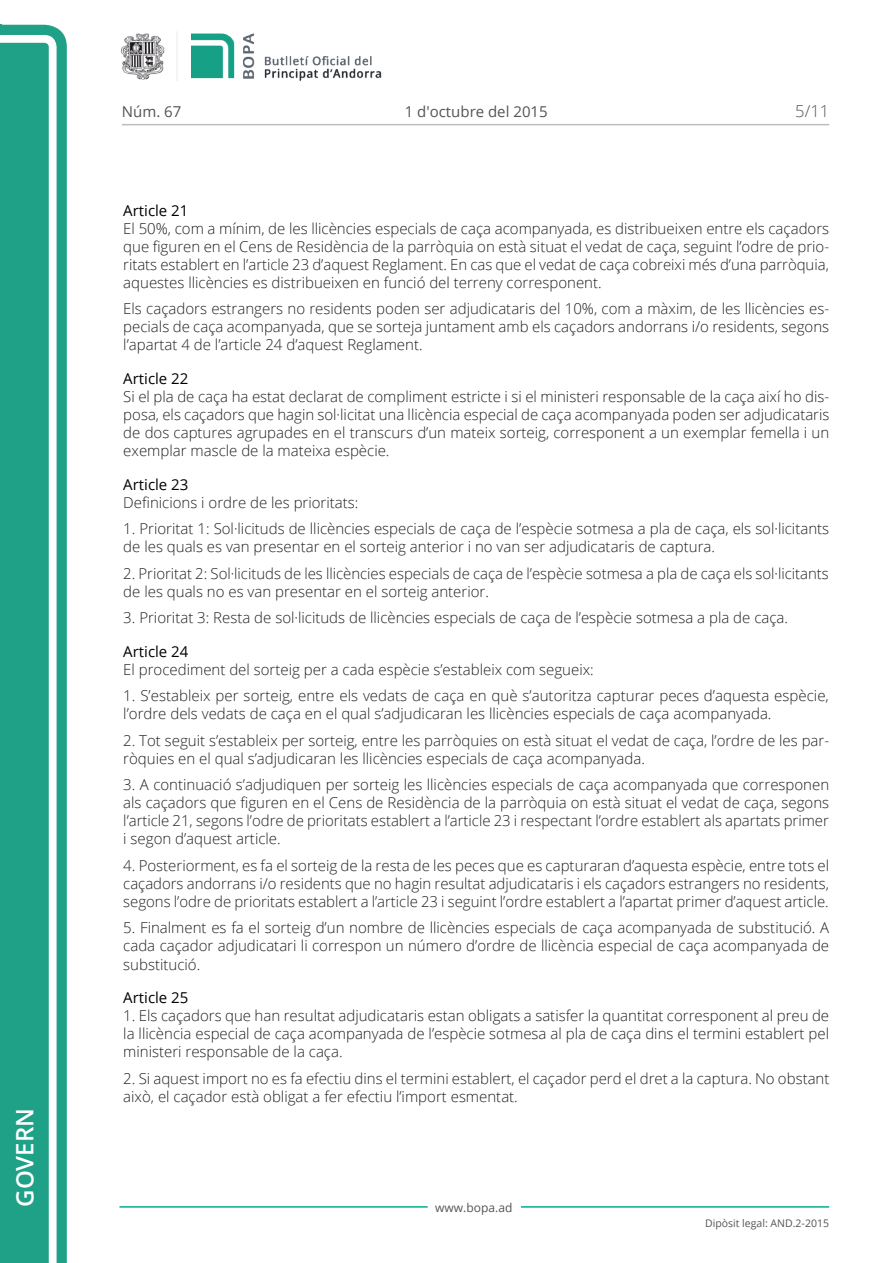
<style>
.page{position:relative;width:893px;height:1263px;background:#fff}
.page>*{position:absolute;margin:0;border:0;box-sizing:border-box;transform-origin:0 0}
.t1{font:600 24px "Open Sans";color:#fff}
.t2{font:300 16.5px "Open Sans";color:#545454}
.Body_text{font:300 15px/18px "Open Sans";color:#231f20;text-align:justify}
.Titol_7{font:15px "Open Sans";color:#000}
.t3{font:15px "Open Sans";color:#545454}
.t4{font:12px "Open Sans";color:#545454}
.t5{font:10.5px "Open Sans";color:#545454}
</style>
<div class="page">
<svg style="left:0;top:25px;width:67px;height:1238px;fill:#1ea187"></svg>
<div style="left:0;top:43px;width:49px;height:1220px;background:#1ea187"></div>
<img style="left:122px;top:32px;width:260px;height:49px">
<hr style="left:119px;top:1206px;width:309px;height:2px;background:#00ae91">
<hr style="left:521px;top:1206px;width:308px;height:2px;background:#00ae91">
<hr style="left:122px;top:124px;width:707px;height:1px;background:#bcbdc0">
<h1 class="t1" style="left:8px;top:1207px;width:100px;rotate:-90deg">Govern</h1>
<p class="t3" style="left:122px;top:102px;width:61px">Núm. 67</p>
<p class="t3" style="left:405px;top:102px;width:144px">1 d'octubre del 2015</p>
<p class="t2" style="left:795px;top:100px;width:35px">5/11</p>
<p class="Titol_7" style="left:123px;top:200px;width:67px">Article 21</p>
<p class="Body_text" style="left:123px;top:219px;width:707px">El 50%, com a mínim, de les llicències especials de caça acompanyada, es distribueixen entre els caçadors que figuren en el Cens de Residència de la parròquia on està situat el vedat de caça, seguint l’odre de prio&shy;ritats establert en l’article 23 d’aquest Reglament. En cas que el vedat de caça cobreixi més d’una parròquia, aquestes llicències es distribueixen en funció del terreny corresponent.</p>
<p class="Body_text" style="left:123px;top:299px;width:707px">Els caçadors estrangers no residents poden ser adjudicataris del 10%, com a màxim, de les llicències es&shy;pecials de caça acompanyada, que se sorteja juntament amb els caçadors andorrans i/o residents, segons l’apartat 4 de l’article 24 d’aquest Reglament.</p>
<p class="Titol_7" style="left:123px;top:368px;width:67px">Article 22</p>
<p class="Body_text" style="left:123px;top:387px;width:708px">Si el pla de caça ha estat declarat de compliment estricte i si el ministeri responsable de la caça així ho dis&shy;posa, els caçadors que hagin sol·licitat una llicència especial de caça acompanyada poden ser adjudicataris de dos captures agrupades en el transcurs d’un mateix sorteig, corresponent a un exemplar femella i un exemplar mascle de la mateixa espècie.</p>
<p class="Titol_7" style="left:123px;top:474px;width:67px">Article 23</p>
<p class="Body_text" style="left:123px;top:493px;width:237px">Definicions i ordre de les prioritats:</p>
<p class="Body_text" style="left:123px;top:519px;width:707px">1. Prioritat 1: Sol·licituds de llicències especials de caça de l’espècie sotmesa a pla de caça, els sol·licitants de les quals es van presentar en el sorteig anterior i no van ser adjudicataris de captura.</p>
<p class="Body_text" style="left:123px;top:564px;width:707px">2. Prioritat 2: Sol·licituds de les llicències especials de caça de l’espècie sotmesa a pla de caça els sol·licitants de les quals no es van presentar en el sorteig anterior.</p>
<p class="Body_text" style="left:123px;top:608px;width:666px">3. Prioritat 3: Resta de sol·licituds de llicències especials de caça de l’espècie sotmesa a pla de caça.</p>
<p class="Titol_7" style="left:123px;top:641px;width:67px">Article 24</p>
<p class="Body_text" style="left:123px;top:660px;width:472px">El procediment del sorteig per a cada espècie s’estableix com segueix:</p>
<p class="Body_text" style="left:123px;top:687px;width:707px">1. S’estableix per sorteig, entre els vedats de caça en què s’autoritza capturar peces d’aquesta espècie, l’ordre dels vedats de caça en el qual s’adjudicaran les llicències especials de caça acompanyada.</p>
<p class="Body_text" style="left:123px;top:731px;width:707px">2. Tot seguit s’estableix per sorteig, entre les parròquies on està situat el vedat de caça, l’ordre de les par&shy;ròquies en el qual s’adjudicaran les llicències especials de caça acompanyada.</p>
<p class="Body_text" style="left:123px;top:776px;width:707px">3. A continuació s’adjudiquen per sorteig les llicències especials de caça acompanyada que corresponen als caçadors que figuren en el Cens de Residència de la parròquia on està situat el vedat de caça, segons l’article 21, segons l’odre de prioritats establert a l’article 23 i respectant l’ordre establert als apartats primer i segon d’aquest article.</p>
<p class="Body_text" style="left:123px;top:856px;width:707px">4. Posteriorment, es fa el sorteig de la resta de les peces que es capturaran d’aquesta espècie, entre tots el caçadors andorrans i/o residents que no hagin resultat adjudicataris i els caçadors estrangers no residents, segons l’odre de prioritats establert a l’article 23 i seguint l’ordre establert a l’apartat primer d’aquest article.</p>
<p class="Body_text" style="left:123px;top:919px;width:707px">5. Finalment es fa el sorteig d’un nombre de llicències especials de caça acompanyada de substitució. A cada caçador adjudicatari li correspon un número d’ordre de llicència especial de caça acompanyada de substitució.</p>
<p class="Titol_7" style="left:123px;top:987px;width:67px">Article 25</p>
<p class="Body_text" style="left:123px;top:1006px;width:707px">1. Els caçadors que han resultat adjudicataris estan obligats a satisfer la quantitat corresponent al preu de la llicència especial de caça acompanyada de l’espècie sotmesa al pla de caça dins el termini establert pel ministeri responsable de la caça.</p>
<p class="Body_text" style="left:123px;top:1069px;width:708px">2. Si aquest import no es fa efectiu dins el termini establert, el caçador perd el dret a la captura. No obstant això, el caçador està obligat a fer efectiu l’import esmentat.</p>
<p class="t4" style="left:435px;top:1199px;width:79px">www.bopa.ad</p>
<p class="t5" style="left:705px;top:1216px;width:125px">Dipòsit legal: AND.2-2015</p>
</div>
